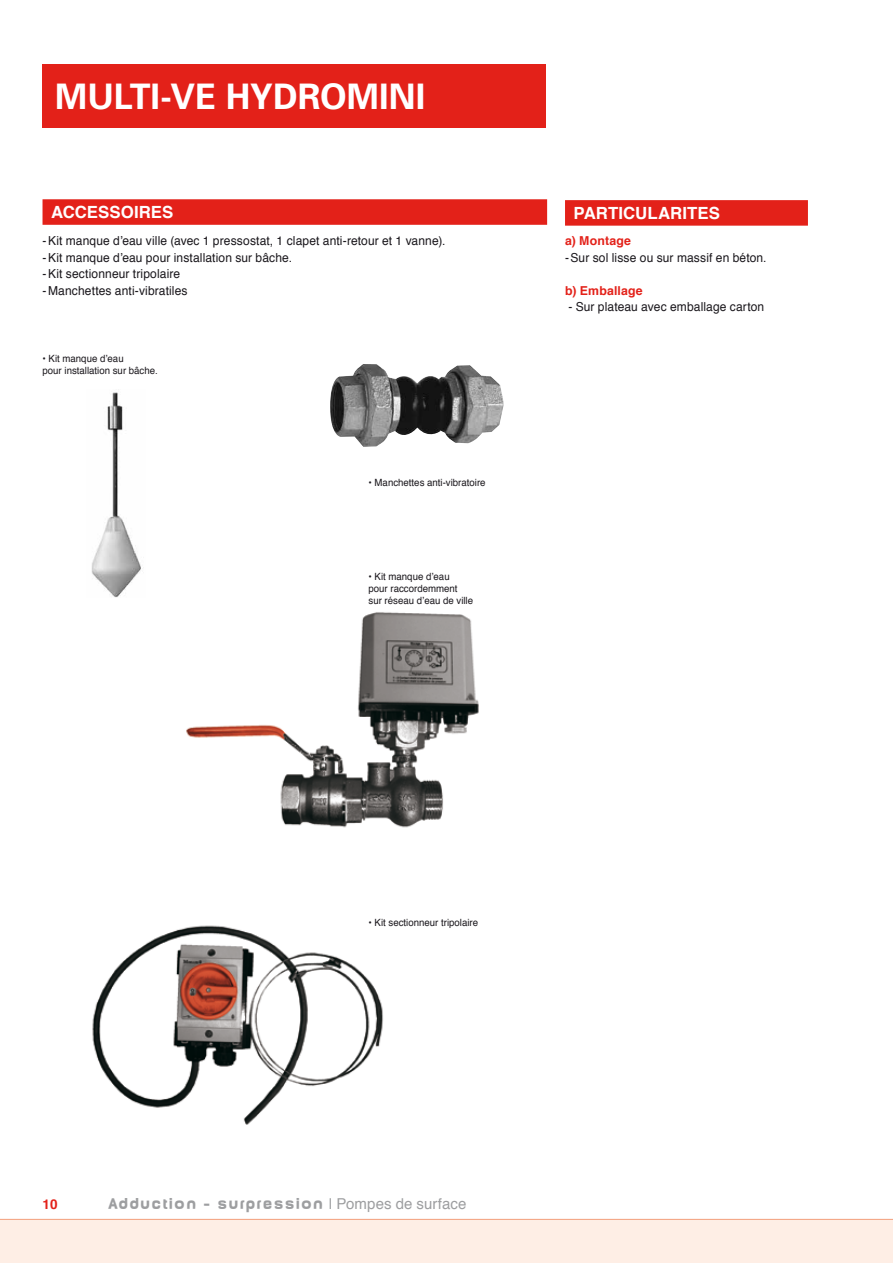
<style>
.page{position:relative;width:893px;height:1263px;background:#fff}
.page>*{position:absolute;margin:0;border:0;box-sizing:border-box;transform-origin:0 0}
.t1{font:700 35.25px "Univers";color:#fff}
.t2{font:700 16.8px "Helvetica";color:#fff}
.t3{font:900 15px "Baby Mine";letter-spacing:.015em;color:#9d9ea0}
.t4{font:700 13.5px "Helvetica";color:#e32119}
.t5{font:12.45px "Helvetica";letter-spacing:.01em;color:#1a171c}
.t6{font:700 12.3px "Helvetica";letter-spacing:.015em;color:#e32119}
.t7{font:9.9px/12px "Helvetica";color:#1a171c}
.s1{font-family:"Helvetica";font-weight:400}
</style>
<div class="page">
<img style="left:186px;top:612px;width:293px;height:216px">
<img style="left:92px;top:925px;width:291px;height:200px">
<img style="left:330px;top:364px;width:174px;height:83px">
<img style="left:91px;top:392px;width:50px;height:206px">
<div style="left:565px;top:200px;width:243px;height:26px;background:#e32119"></div>
<div style="left:43px;top:199px;width:504px;height:26px;background:#e32119"></div>
<div style="left:43px;top:64px;width:503px;height:64px;background:#e32119"></div>
<div style="left:0;top:1218px;width:893px;height:45px;background:#feeee5"></div>
<h1 class="t1" style="left:55px;top:76px;width:371px">MULTI-VE HYDROMINI</h1>
<h2 class="t2" style="left:51px;top:198px;width:124px">ACCESSOIRES</h2>
<p class="t5" style="left:43px;top:231px;width:404px">- Kit manque d’eau ville (avec 1 pressostat, 1 clapet anti-retour et 1 vanne).</p>
<p class="t5" style="left:43px;top:248px;width:251px">- Kit manque d’eau pour installation sur bâche.</p>
<p class="t5" style="left:43px;top:264px;width:139px">- Kit sectionneur tripolaire</p>
<p class="t5" style="left:43px;top:281px;width:147px">- Manchettes anti-vibratiles</p>
<p class="t7" style="left:43px;top:352px;width:117px">• Kit manque d’eau<br>pour installation sur bâche.</p>
<p class="t7" style="left:369px;top:477px;width:119px">• Manchettes anti-vibratoire</p>
<p class="t7" style="left:369px;top:571px;width:106px">• Kit manque d’eau<br>pour raccordemment sur réseau d’eau de ville</p>
<h2 class="t2" style="left:573px;top:199px;width:148px">PARTICULARITES</h2>
<p class="t6" style="left:565px;top:231px;width:68px">a) Montage</p>
<p class="t5" style="left:565px;top:248px;width:203px">- Sur sol lisse ou sur massif en béton.</p>
<p class="t6" style="left:565px;top:281px;width:79px">b) Emballage</p>
<p class="t5" style="left:568px;top:297px;width:197px">- Sur plateau avec emballage carton</p>
<p class="t7" style="left:369px;top:917px;width:111px">• Kit sectionneur tripolaire</p>
<p class="t4" style="left:43px;top:1193px;width:17px">10</p>
<p class="t3" style="left:108px;top:1195px;width:360px">Adduction - surpression <span class="s1">| Pompes de surface</span></p>
</div>
